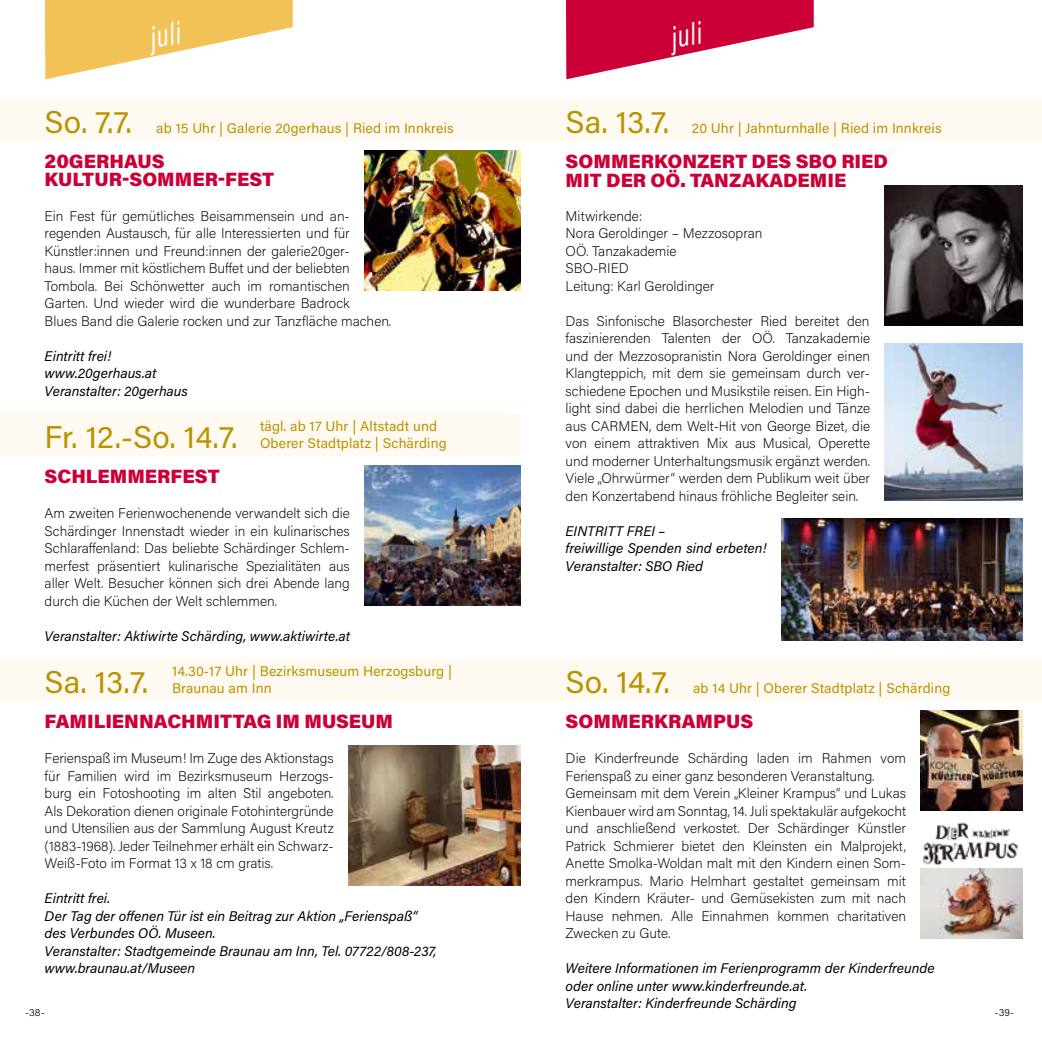
<style>
.page{position:relative;width:1042px;height:1042px;background:#fff}
.page>*{position:absolute;margin:0;border:0;box-sizing:border-box;transform-origin:0 0}
.t1{font:31.5px "Acumin Pro";letter-spacing:.005em;color:#b99300}
.t2{font:italic 31.32px "Acumin Pro Cond";color:#fff;scale:.91 1}
.t3{font:900 19.25px/17.5px "Acumin Pro";color:#cb0036}
.t4{font:200 14px/17.5px "Acumin Pro";color:#000}
.t5{font:italic 14px/17.5px "Acumin Pro";color:#000}
.t6{font:14px/17.5px "Acumin Pro";letter-spacing:.01em;color:#b99300}
.t7{font:300 10.5px "Acumin Pro";color:#000}
</style>
<div class="page">
<svg style="left:566px;top:0;width:248px;height:79px"></svg>
<svg style="left:45px;top:0;width:248px;height:79px"></svg>
<div style="left:0;top:98px;width:521px;height:42px;background:#fefaf1"></div>
<div style="left:0;top:413px;width:521px;height:42px;background:#fefaf1"></div>
<div style="left:0;top:659px;width:521px;height:42px;background:#fefaf1"></div>
<img style="left:365px;top:465px;width:156px;height:141px">
<img style="left:348px;top:746px;width:173px;height:140px">
<img style="left:365px;top:150px;width:156px;height:140px">
<div style="left:521px;top:98px;width:521px;height:42px;background:#fefaf1"></div>
<img style="left:781px;top:518px;width:241px;height:122px">
<img style="left:921px;top:711px;width:101px;height:99px">
<img style="left:921px;top:822px;width:101px;height:116px">
<img style="left:884px;top:186px;width:138px;height:140px">
<img style="left:885px;top:343px;width:137px;height:157px">
<div style="left:521px;top:658px;width:521px;height:42px;background:#fefaf1"></div>
<h2 class="t2" style="left:146px;top:18px;width:35px;rotate:-11deg">juli</h2>
<h2 class="t2" style="left:667px;top:18px;width:35px;rotate:-11deg">juli</h2>
<h1 class="t1" style="left:45px;top:100px;width:89px">So. 7.7.</h1>
<p class="t6" style="left:156px;top:119px;width:299px">ab 15 Uhr | Galerie 20gerhaus | Ried im Innkreis</p>
<h3 class="t3" style="left:45px;top:152px;width:231px">20GERHAUS<br>KULTUR-SOMMER-FEST</h3>
<p class="t4" style="left:45px;top:206px;width:348px">Ein Fest für gemütliches Beisammensein und an&shy;regenden Austausch, für alle Interessierten und für Künstler:innen und Freund:innen der galerie20ger-<br>haus. Immer mit köstlichem Buffet und der beliebten Tombola. Bei Schönwetter auch im romantischen Garten. Und wieder wird die wunderbare Badrock<br>Blues Band die Galerie rocken und zur Tanzfläche machen.</p>
<p class="t5" style="left:45px;top:346px;width:145px">Eintritt frei! www.20gerhaus.at<br>Veranstalter: 20gerhaus</p>
<h1 class="t1" style="left:45px;top:415px;width:194px">Fr. 12.-So. 14.7.</h1>
<p class="t6" style="left:260px;top:416px;width:188px">tägl. ab 17 Uhr | Altstadt und<br>Oberer Stadtplatz | Schärding</p>
<h3 class="t3" style="left:45px;top:467px;width:176px">SCHLEMMERFEST</h3>
<p class="t4" style="left:45px;top:504px;width:307px;text-align:justify">Am zweiten Ferienwochenende verwandelt sich die Schärdinger Innenstadt wieder in ein kulinarisches Schlaraffenland: Das beliebte Schärdinger Schlem&shy;merfest präsentiert kulinarische Spezialitäten aus aller Welt. Besucher können sich drei Abende lang durch die Küchen der Welt schlemmen.</p>
<p class="t5" style="left:45px;top:626px;width:307px">Veranstalter: Aktiwirte Schärding, www.aktiwirte.at</p>
<h1 class="t1" style="left:566px;top:100px;width:105px">Sa. 13.7.</h1>
<p class="t6" style="left:692px;top:119px;width:251px">20 Uhr | Jahnturnhalle | Ried im Innkreis</p>
<h3 class="t3" style="left:566px;top:151px;width:324px;line-height:19.2px">SOMMERKONZERT DES SBO RIED<br>MIT DER OÖ. TANZAKADEMIE</h3>
<p class="t4" style="left:566px;top:206px;width:198px">Mitwirkende:<br>Nora Geroldinger – Mezzosopran<br>OÖ. Tanzakademie<br>SBO-RIED<br>Leitung: Karl Geroldinger</p>
<p class="t4" style="left:566px;top:311px;width:306px;text-align:justify">Das Sinfonische Blasorchester Ried bereitet den faszinierenden Talenten der OÖ. Tanzakademie und der Mezzosopranistin Nora Geroldinger einen Klangteppich, mit dem sie gemeinsam durch ver&shy;schiedene Epochen und Musikstile reisen. Ein High&shy;light sind dabei die herrlichen Melodien und Tänze aus CARMEN, dem Welt-Hit von George Bizet, die von einem attraktiven Mix aus Musical, Operette und moderner Unterhaltungsmusik ergänzt werden.<br>Viele „Ohrwürmer“ werden dem Publikum weit über den Konzertabend hinaus fröhliche Begleiter sein.</p>
<p class="t5" style="left:566px;top:521px;width:202px">EINTRITT FREI –<br>freiwillige Spenden sind erbeten!<br>Veranstalter: SBO Ried</p>
<p class="t6" style="left:172px;top:661px;width:281px">14.30-17 Uhr | Bezirksmuseum Herzogsburg |<br>Braunau am Inn</p>
<h1 class="t1" style="left:45px;top:660px;width:105px">Sa. 13.7.</h1>
<h1 class="t1" style="left:566px;top:660px;width:106px">So. 14.7.</h1>
<p class="t6" style="left:693px;top:679px;width:259px">ab 14 Uhr | Oberer Stadtplatz | Schärding</p>
<h3 class="t3" style="left:566px;top:712px;width:189px">SOMMERKRAMPUS</h3>
<p class="t4" style="left:566px;top:749px;width:342px">Die Kinderfreunde Schärding laden im Rahmen vom Ferienspaß zu einer ganz besonderen Veranstaltung.<br>Gemeinsam mit dem Verein „Kleiner Krampus“ und Lukas Kienbauer wird am Sonntag, 14. Juli spektakulär aufgekocht und anschließend verkostet. Der Schärdinger Künstler Patrick Schmierer bietet den Kleinsten ein Malprojekt, Anette Smolka-Woldan malt mit den Kindern einen Som&shy;merkrampus. Mario Helmhart gestaltet gemeinsam mit den Kindern Kräuter- und Gemüsekisten zum mit nach Hause nehmen. Alle Einnahmen kommen charitativen Zwecken zu Gute.</p>
<p class="t5" style="left:566px;top:959px;width:370px">Weitere Informationen im Ferienprogramm der Kinderfreunde oder online unter www.kinderfreunde.at.<br>Veranstalter: Kinderfreunde Schärding</p>
<h3 class="t3" style="left:45px;top:712px;width:350px">FAMILIENNACHMITTAG IM MUSEUM</h3>
<p class="t4" style="left:45px;top:749px;width:290px;text-align:justify">Ferienspaß im Museum! Im Zuge des Aktionstags für Familien wird im Bezirksmuseum Herzogs&shy;burg ein Fotoshooting im alten Stil angeboten.<br>Als Dekoration dienen originale Fotohintergründe und Utensilien aus der Sammlung August Kreutz (1883-1968). Jeder Teilnehmer erhält ein Schwarz-Weiß-Foto im Format 13 x 18 cm gratis.</p>
<p class="t5" style="left:45px;top:889px;width:393px">Eintritt frei.<br>Der Tag der offenen Tür ist ein Beitrag zur Aktion „Ferienspaß“ des Verbundes OÖ. Museen.<br>Veranstalter: Stadtgemeinde Braunau am Inn, Tel. 07722/808-237, www.braunau.at/Museen</p>
<p class="t7" style="left:25px;top:1005px;width:21px">-38-</p>
<p class="t7" style="left:995px;top:1005px;width:21px">-39-</p>
</div>
